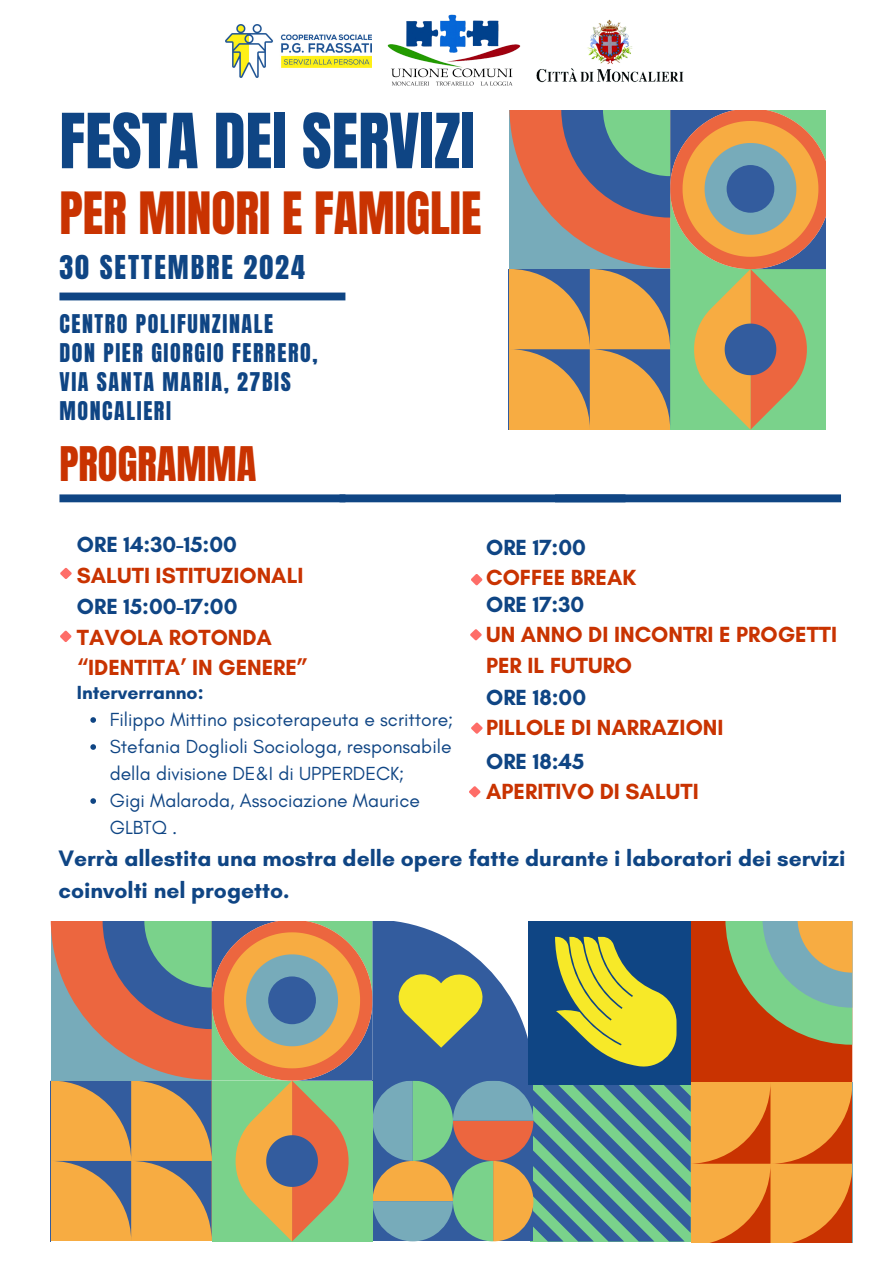
<style>
.page{position:relative;width:894px;height:1264px;background:#fff}
.page>*{position:absolute;margin:0;border:0;box-sizing:border-box;transform-origin:0 0}
.t1{font:64.5px "Anton";color:#0f4584}
.t2{font:49.5px "Anton";color:#c93301}
.t3{font:40.5px "Anton";color:#c93301}
.t4{font:27.9px "Anton";letter-spacing:.07em;color:#0f4584}
.t5{font:700 22.8px/31.5px "Glacial Indifference";color:#0f4584}
.t6{font:700 22.35px/30.3px "Glacial Indifference";color:#c93301}
.t7{font:21.9px/29.2px "Anton";letter-spacing:.07em;color:#0f4584}
.t8{font:19.35px/27px "Glacial Indifference";color:#0f4584}
.t9{font:700 19.35px "Glacial Indifference";color:#0f4584}
.s1{color:#0f4584}
</style>
<div class="page">
<img style="left:226px;top:24px;width:145px;height:53px">
<img style="left:536px;top:19px;width:147px;height:63px">
<img style="left:387px;top:14px;width:134px;height:72px">
<div style="left:59px;top:292px;width:286px;height:8px;background:#0f4584"></div>
<svg style="left:508px;top:110px;width:316px;height:320px;background:#ae976b"></svg>
<div style="left:59px;top:494px;width:286px;height:8px;background:#0f4584"></div>
<div style="left:339px;top:494px;width:286px;height:8px;background:#0f4584"></div>
<div style="left:555px;top:494px;width:285px;height:8px;background:#0f4584"></div>
<svg style="left:90px;top:717px;width:6px;height:5px"></svg>
<svg style="left:90px;top:744px;width:6px;height:5px"></svg>
<svg style="left:90px;top:798px;width:6px;height:5px"></svg>
<svg style="left:60px;top:568px;width:12px;height:11px"></svg>
<svg style="left:60px;top:630px;width:12px;height:12px"></svg>
<svg style="left:471px;top:574px;width:11px;height:11px"></svg>
<svg style="left:470px;top:629px;width:11px;height:11px"></svg>
<svg style="left:471px;top:722px;width:11px;height:12px"></svg>
<svg style="left:469px;top:786px;width:11px;height:11px"></svg>
<svg style="left:50px;top:921px;width:801px;height:321px;background:#9b916c"></svg>
<h2 class="t1" style="left:59px;top:95px;width:417px">FESTA DEI SERVIZI</h2>
<h1 class="t2" style="left:59px;top:177px;width:423px">PER MINORI E FAMIGLIE</h1>
<h4 class="t4" style="left:59px;top:248px;width:247px">30 SETTEMBRE 2024</h4>
<h3 class="t7" style="left:59px;top:309px;width:259px">CENTRO POLIFUNZINALE<br>DON PIER GIORGIO FERRERO,<br>VIA SANTA MARIA, 27BIS<br>MONCALIERI</h3>
<p class="t3" style="left:59px;top:435px;width:198px">PROGRAMMA</p>
<p class="t6" style="left:77px;top:529px;width:228px"><span class="s1">ORE 14:30-15:00<br></span>SALUTI ISTITUZIONALI</p>
<h5 class="t6" style="left:77px;top:591px;width:233px"><span class="s1">ORE 15:00-17:00<br></span>TAVOLA ROTONDA “IDENTITA’ IN GENERE”</h5>
<h5 class="t9" style="left:77px;top:680px;width:128px">Interverranno:</h5>
<p class="t8" style="left:110px;top:706px;width:345px">Filippo Mittino psicoterapeuta e scrittore;</p>
<h5 class="t8" style="left:110px;top:733px;width:343px">Stefania Doglioli Sociologa, responsabile della divisione DE&amp;I di UPPERDECK;</h5>
<p class="t8" style="left:110px;top:787px;width:311px">Gigi Malaroda, Associazione Maurice<br>GLBTQ .</p>
<p class="t6" style="left:486px;top:531px;width:151px"><span class="s1">ORE 17:00<br></span>COFFEE BREAK</p>
<h5 class="t6" style="left:486px;top:589px;width:352px"><span class="s1">ORE 17:30<br></span>UN ANNO DI INCONTRI E PROGETTI<br>PER IL FUTURO</h5>
<p class="t6" style="left:486px;top:681px;width:239px"><span class="s1">ORE 18:00<br></span>PILLOLE DI NARRAZIONI</p>
<p class="t6" style="left:486px;top:746px;width:214px"><span class="s1">ORE 18:45<br></span>APERITIVO DI SALUTI</p>
<h6 class="t5" style="left:58px;top:842px;width:788px">Verrà allestita una mostra delle opere fatte durante i laboratori dei servizi coinvolti nel progetto.</h6>
</div>
